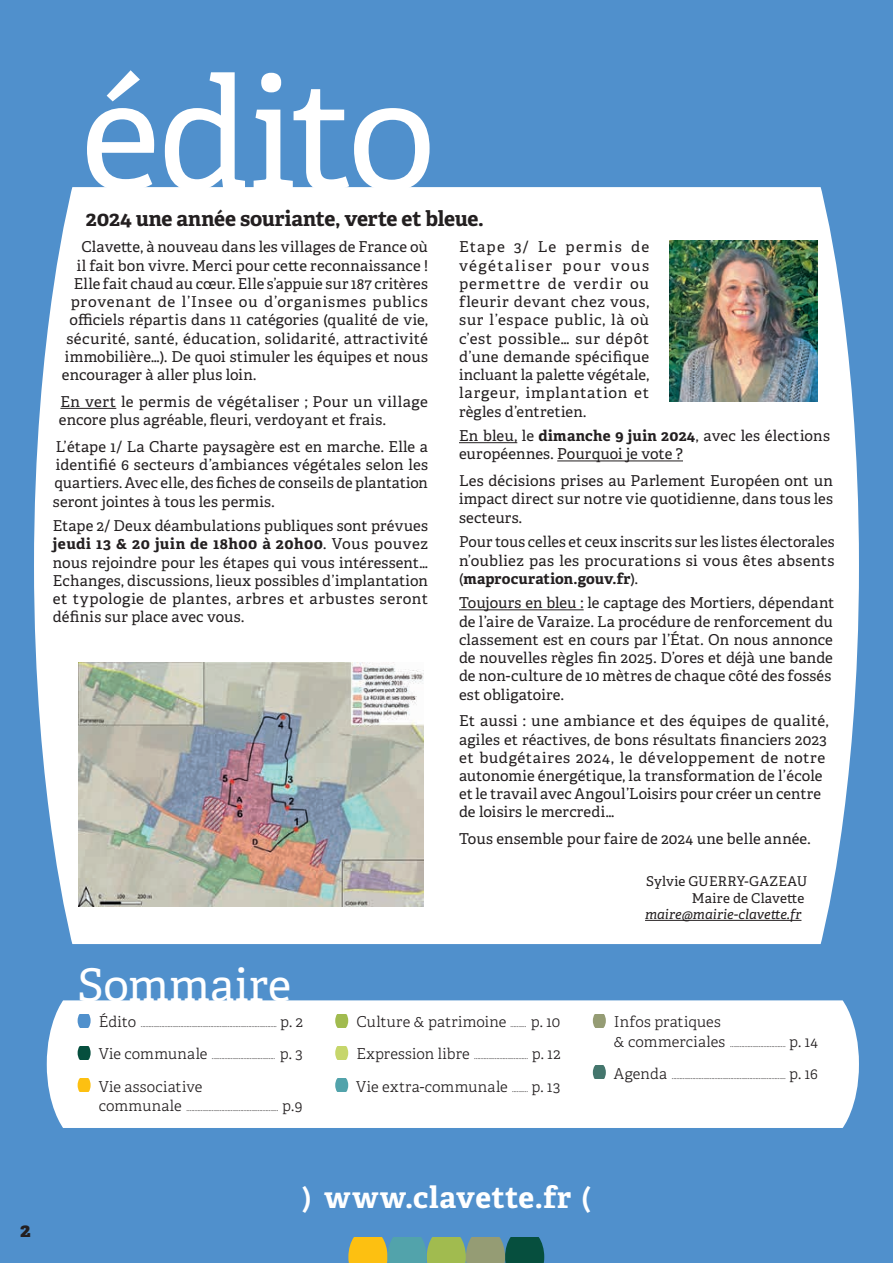
<style>
.page{position:relative;width:893px;height:1263px;background:#5090cc}
.page>*{position:absolute;margin:0;border:0;box-sizing:border-box;transform-origin:0 0}
.t1{font:154.8px "Adelle";color:#fff}
.t2{font:45px "Adelle";color:#fff}
.t3{font:700 30px "Adelle";letter-spacing:.02em;color:#fff}
.t4{font:700 21px "Adelle";letter-spacing:-.01em;color:#231f20}
.t5{font:800 19.5px "Adelle";color:#231f20}
.t6{font:15px/18.3px "Adelle";letter-spacing:.01em;color:#231f20;text-align:justify}
.t7{font:300 15px "Adelle";letter-spacing:.01em;color:#231f20}
.t8{font:15px "Adelle";letter-spacing:.03em;color:#231f20}
.t9{font:15px "Adelle";letter-spacing:.045em;color:#231f20}
.t10{font:13.5px/16.5px "Adelle";letter-spacing:.01em;color:#231f20;text-align:right}
.t11{font:italic 13.5px "Adelle";letter-spacing:.005em;color:#231f20}
.t12{font:300 7.5px "Adelle";color:#231f20}
.s1{font-weight:700}
.s2{font-size:15px}
.s3{font-size:7.5px}
.s4{font-weight:600}
</style>
<div class="page">
<div style="left:34px;top:187px;width:825px;height:757px;background:#fff"></div>
<hr style="left:60px;top:408px;width:56px;height:1px;background:#231f20">
<hr style="left:459px;top:442px;width:58px;height:1px;background:#231f20">
<hr style="left:557px;top:461px;width:126px;height:1px;background:#231f20">
<hr style="left:459px;top:609px;width:125px;height:1px;background:#231f20">
<hr style="left:645px;top:920px;width:156px;height:1px;background:#231f20">
<svg style="left:348px;top:1237px;width:196px;height:26px;background:#7e9a61"></svg>
<div style="left:47px;top:1000px;width:812px;height:128px;background:#fff"></div>
<svg style="left:78px;top:1014px;width:13px;height:13px"></svg>
<svg style="left:78px;top:1046px;width:13px;height:13px"></svg>
<svg style="left:78px;top:1079px;width:13px;height:13px"></svg>
<svg style="left:335px;top:1014px;width:13px;height:13px"></svg>
<svg style="left:335px;top:1046px;width:13px;height:13px"></svg>
<svg style="left:335px;top:1079px;width:13px;height:13px"></svg>
<svg style="left:593px;top:1014px;width:13px;height:13px"></svg>
<svg style="left:593px;top:1066px;width:13px;height:13px"></svg>
<img style="left:669px;top:240px;width:149px;height:162px">
<img style="left:79px;top:663px;width:345px;height:244px">
<h1 class="t1" style="left:81px;top:39px;width:356px">édito</h1>
<h3 class="t4" style="left:86px;top:205px;width:399px">2024 une année souriante, verte et bleue.</h3>
<p class="t6" style="left:81px;top:238px;width:348px">Clavette, à nouveau dans les villages de France où</p>
<p class="t6" style="left:77px;top:256px;width:352px">il fait bon vivre. Merci pour cette reconnaissance !</p>
<p class="t6" style="left:74px;top:275px;width:355px">Elle fait chaud au cœur. Elle s’appuie sur 187 critères</p>
<p class="t9" style="left:71px;top:293px;width:358px">provenant de l’Insee ou d’organismes publics</p>
<p class="t6" style="left:69px;top:311px;width:360px">officiels répartis dans 11 catégories (qualité de vie,</p>
<p class="t8" style="left:66px;top:329px;width:363px">sécurité, santé, éducation, solidarité, attractivité</p>
<p class="t6" style="left:65px;top:348px;width:364px">immobilière…). De quoi stimuler les équipes et nous</p>
<p class="t6" style="left:62px;top:366px;width:196px">encourager à aller plus loin.</p>
<p class="t6" style="left:59px;top:393px;width:370px">En vert le permis de végétaliser ; Pour un village encore plus agréable, fleuri, verdoyant et frais.</p>
<p class="t6" style="left:53px;top:438px;width:377px">L’étape 1/ La Charte paysagère est en marche. Elle a identifié 6 secteurs d’ambiances végétales selon les quartiers. Avec elle, des fiches de conseils de plantation seront jointes à tous les permis.</p>
<p class="t6" style="left:53px;top:517px;width:377px">Etape 2/ Deux déambulations publiques sont prévues <span class="s1">jeudi 13 &amp; 20 juin de 18h00 à 20h00</span>. Vous pouvez nous rejoindre pour les étapes qui vous intéressent… Echanges, discussions, lieux possibles d’implantation et typologie de plantes, arbres et arbustes seront définis sur place avec vous.</p>
<p class="t6" style="left:459px;top:238px;width:192px">Etape 3/ Le permis de végétaliser pour vous permettre de verdir ou fleurir devant chez vous, sur l’espace public, là où c’est possible… sur dépôt d’une demande spécifique incluant la palette végétale, largeur, implantation et règles d’entretien.</p>
<p class="t6" style="left:459px;top:427px;width:372px">En bleu, le <span class="s1">dimanche 9 juin 2024</span>, avec les élections européennes. Pourquoi je vote ?</p>
<p class="t6" style="left:459px;top:472px;width:375px">Les décisions prises au Parlement Européen ont un impact direct sur notre vie quotidienne, dans tous les secteurs.</p>
<p class="t6" style="left:459px;top:533px;width:377px">Pour tous celles et ceux inscrits sur les listes électorales n’oubliez pas les procurations si vous êtes absents (<span class="s1">maprocuration.gouv.fr</span>).</p>
<p class="t6" style="left:459px;top:594px;width:377px;text-align:left">Toujours en bleu : le captage des Mortiers, dépendant de l’aire de Varaize. La procédure de renforcement du classement est en cours par l’État. On nous annonce de nouvelles règles fin 2025. D’ores et déjà une bande de non-culture de 10 mètres de chaque côté des fossés est obligatoire.</p>
<p class="t6" style="left:459px;top:712px;width:371px;text-align:left">Et aussi : une ambiance et des équipes de qualité, agiles et réactives, de bons résultats financiers 2023 et budgétaires 2024, le développement de notre autonomie énergétique, la transformation de l’école et le travail avec Angoul’Loisirs pour créer un centre de loisirs le mercredi…</p>
<p class="t6" style="left:459px;top:830px;width:353px">Tous ensemble pour faire de 2024 une belle année.</p>
<p class="t10" style="left:646px;top:873px;width:163px">Sylvie GUERRY-GAZEAU<br>Maire de Clavette</p>
<p class="t11" style="left:645px;top:906px;width:158px">maire@mairie-clavette.fr</p>
<h2 class="t2" style="left:78px;top:958px;width:215px">Sommaire</h2>
<p class="t12" style="left:99px;top:1020px;width:205px"><span class="s2">Édito</span> ...................................................................................... <span class="s2">p. 2</span></p>
<p class="t12" style="left:99px;top:1052px;width:205px"><span class="s2">Vie communale</span> ........................................ <span class="s2">p. 3</span></p>
<p class="t7" style="left:99px;top:1077px;width:105px">Vie associative</p>
<p class="t12" style="left:99px;top:1104px;width:205px"><span class="s2">communale</span> .......................................................... <span class="s2">p.9</span></p>
<p class="t7" style="left:356px;top:1013px;width:205px">Culture &amp; patrimoine <span class="s3">..........</span> p. 10</p>
<p class="t12" style="left:356px;top:1052px;width:205px"><span class="s2">Expression libre</span> .................................. <span class="s2">p. 12</span></p>
<p class="t7" style="left:356px;top:1077px;width:205px">Vie extra-communale <span class="s3">..........</span> p. 13</p>
<p class="t7" style="left:614px;top:1013px;width:108px">Infos pratiques</p>
<p class="t12" style="left:614px;top:1039px;width:205px"><span class="s2">&amp; commerciales</span> ................................... <span class="s2">p. 14</span></p>
<p class="t12" style="left:614px;top:1072px;width:205px"><span class="s2">Agenda</span> ........................................................................ <span class="s2">p. 16</span></p>
<h3 class="t5" style="left:20px;top:1218px;width:12px">2</h3>
<h3 class="t3" style="left:302px;top:1178px;width:291px"><span class="s4">)</span> www.clavette.fr <span class="s4">(</span></h3>
</div>
